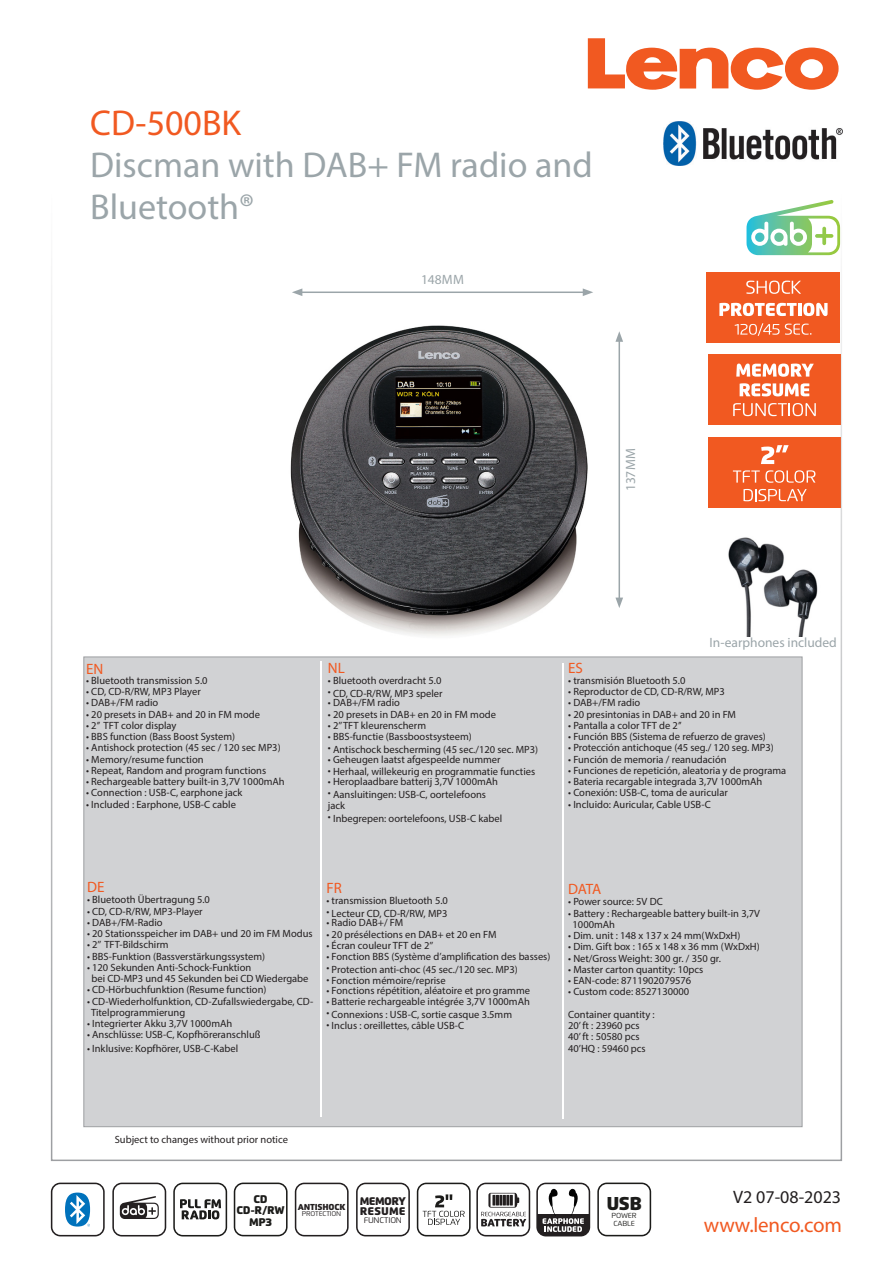
<style>
.page{position:relative;width:893px;height:1263px;background:#fff}
.page>*{position:absolute;margin:0;border:0;box-sizing:border-box;transform-origin:0 0}
.t1{font:36px "Myriad Pro";color:#9ba5a9}
.t2{font:36px "Myriad Pro";color:#f15921}
.t3{font:21px "Myriad Pro";letter-spacing:-.01em;color:#f15921}
.t4{font:900 18.6px "Flexo";color:#1c1c1a;scale:1.05 1}
.t5{font:18px "Myriad Pro";color:#231f20}
.t6{font:15px "Myriad Pro";color:#f15921}
.t7{font:13.5px "Myriad Pro";color:#9ba5a9}
.t8{font:900 11.1px/11.4px "Flexo";letter-spacing:-.025em;color:#1c1c1a;text-align:center;scale:1.05 1}
.t9{font:900 11.1px/10.1px "Flexo";letter-spacing:-.03em;color:#231f20;scale:1.05 1}
.t10{font:10.5px/11.2px "Myriad Pro";color:#231f20}
.t11{font:900 8.7px "Flexo";letter-spacing:-.025em;color:#231f20;scale:1.05 1}
.t12{font:8.25px "Flexo";letter-spacing:-.025em;color:#231f20;scale:1.05 1}
.t13{font:7.35px/8.2px "Flexo";letter-spacing:-.025em;color:#1c1c1a;scale:1.05 1}
.t14{font:6.9px "Flexo";letter-spacing:-.025em;color:#231f20;scale:1.05 1}
</style>
<div class="page">
<svg style="left:588px;top:38px;width:251px;height:52px"></svg>
<hr style="left:618px;top:339px;width:2px;height:261px;background:#9ba5a9">
<svg style="left:615px;top:331px;width:8px;height:11px"></svg>
<svg style="left:615px;top:598px;width:8px;height:10px"></svg>
<hr style="left:300px;top:291px;width:285px;height:2px;background:#9ba5a9">
<svg style="left:292px;top:288px;width:10px;height:8px"></svg>
<svg style="left:583px;top:288px;width:10px;height:8px"></svg>
<div style="left:84px;top:657px;width:718px;height:470px;background:#d1d2d4;border:1px solid #9d9fa2"></div>
<hr style="left:320px;top:661px;width:2px;height:456px;background:#fff">
<hr style="left:562px;top:663px;width:2px;height:455px;background:#fff">
<svg style="left:234px;top:1183px;width:54px;height:53px"></svg>
<svg style="left:295px;top:1183px;width:54px;height:53px"></svg>
<svg style="left:356px;top:1183px;width:54px;height:53px"></svg>
<svg style="left:417px;top:1183px;width:113px;height:53px"></svg>
<svg style="left:536px;top:1183px;width:54px;height:53px"></svg>
<svg style="left:597px;top:1183px;width:54px;height:53px"></svg>
<img style="left:290px;top:325px;width:298px;height:311px">
<svg style="left:746px;top:200px;width:93px;height:55px"></svg>
<svg style="left:112px;top:1182px;width:54px;height:54px"></svg>
<img style="left:728px;top:537px;width:90px;height:100px">
<div style="left:706px;top:272px;width:134px;height:70px;background:#f15921"></div>
<svg style="left:746px;top:281px;width:55px;height:13px"></svg>
<svg style="left:719px;top:303px;width:108px;height:13px"></svg>
<svg style="left:735px;top:323px;width:76px;height:13px"></svg>
<div style="left:708px;top:355px;width:132px;height:70px;background:#f15921"></div>
<svg style="left:736px;top:364px;width:78px;height:13px"></svg>
<svg style="left:740px;top:383px;width:69px;height:13px"></svg>
<svg style="left:733px;top:403px;width:83px;height:13px"></svg>
<svg style="left:173px;top:1183px;width:54px;height:53px"></svg>
<img style="left:663px;top:121px;width:179px;height:45px">
<div style="left:708px;top:438px;width:132px;height:70px;background:#f15921"></div>
<svg style="left:761px;top:445px;width:28px;height:19px"></svg>
<svg style="left:733px;top:470px;width:82px;height:13px"></svg>
<svg style="left:743px;top:489px;width:64px;height:12px"></svg>
<svg style="left:51px;top:1182px;width:54px;height:54px"></svg>
<p class="t2" style="left:90px;top:100px;width:152px">CD-500BK</p>
<p class="t1" style="left:90px;top:142px;width:504px">Discman with DAB+ FM radio and</p>
<p class="t1" style="left:90px;top:184px;width:166px">Bluetooth®</p>
<p class="t7" style="left:421px;top:271px;width:44px">148MM</p>
<p class="t7" style="left:622px;top:491px;width:44px;rotate:-90deg">137MM</p>
<p class="t6" style="left:86px;top:660px;width:19px">EN</p>
<p class="t10" style="left:86px;top:674px;width:123px">• Bluetooth transmission 5.0</p>
<p class="t10" style="left:86px;top:686px;width:116px">• CD, CD-R/RW, MP3 Player</p>
<p class="t10" style="left:86px;top:697px;width:74px">• DAB+/FM radio</p>
<p class="t10" style="left:86px;top:708px;width:175px">• 20 presets in DAB+ and 20 in FM mode</p>
<p class="t10" style="left:86px;top:719px;width:92px">• 2’’ TFT color display</p>
<p class="t10" style="left:86px;top:731px;width:151px">• BBS function (Bass Boost System)</p>
<p class="t10" style="left:86px;top:742px;width:196px">• Antishock protection (45 sec / 120 sec MP3)</p>
<p class="t10" style="left:86px;top:753px;width:119px">• Memory/resume function</p>
<p class="t10" style="left:86px;top:764px;width:182px">• Repeat, Random and program functions</p>
<p class="t10" style="left:86px;top:776px;width:200px">• Rechargeable battery built-in 3,7V 1000mAh</p>
<p class="t10" style="left:86px;top:787px;width:158px">• Connection : USB-C, earphone jack</p>
<p class="t10" style="left:86px;top:798px;width:151px">• Included : Earphone, USB-C cable</p>
<p class="t6" style="left:328px;top:658px;width:18px">NL</p>
<p class="t10" style="left:328px;top:674px;width:115px">• Bluetooth overdracht 5.0</p>
<p class="t10" style="left:328px;top:687px;width:116px">• CD, CD-R/RW, MP3 speler</p>
<p class="t10" style="left:328px;top:697px;width:74px">• DAB+/FM radio</p>
<p class="t10" style="left:328px;top:708px;width:170px">• 20 presets in DAB+ en 20 in FM mode</p>
<p class="t10" style="left:328px;top:719px;width:100px">• 2’’ TFT kleurenscherm</p>
<p class="t10" style="left:328px;top:731px;width:146px">• BBS-functie (Bassboostsysteem)</p>
<p class="t10" style="left:328px;top:743px;width:212px">• Antischock bescherming (45 sec./120 sec. MP3)</p>
<p class="t10" style="left:328px;top:753px;width:174px">• Geheugen laatst afgespeelde nummer</p>
<p class="t10" style="left:328px;top:766px;width:209px">• Herhaal, willekeurig en programmatie functies</p>
<p class="t10" style="left:328px;top:776px;width:172px">• Heroplaadbare batterij 3,7V 1000mAh</p>
<p class="t10" style="left:328px;top:788px;width:160px">• Aansluitingen: USB-C, oortelefoons jack</p>
<p class="t10" style="left:328px;top:812px;width:176px">• Inbegrepen: oortelefoons, USB-C kabel</p>
<p class="t7" style="left:710px;top:634px;width:129px">In-earphones included</p>
<p class="t6" style="left:568px;top:658px;width:16px">ES</p>
<p class="t10" style="left:568px;top:674px;width:119px">• transmisión Bluetooth 5.0</p>
<p class="t10" style="left:568px;top:686px;width:158px">• Reproductor de CD, CD-R/RW, MP3</p>
<p class="t10" style="left:568px;top:697px;width:74px">• DAB+/FM radio</p>
<p class="t10" style="left:568px;top:708px;width:169px">• 20 presintonias in DAB+ and 20 in FM</p>
<p class="t10" style="left:568px;top:719px;width:115px">• Pantalla a color TFT de 2’’</p>
<p class="t10" style="left:568px;top:731px;width:199px">• Función BBS (Sistema de refuerzo de graves)</p>
<p class="t10" style="left:568px;top:742px;width:207px">• Protección antichoque (45 seg./ 120 seg. MP3)</p>
<p class="t10" style="left:568px;top:753px;width:160px">• Función de memoria / reanudación</p>
<p class="t10" style="left:568px;top:764px;width:220px">• Funciones de repetición, aleatoria y de programa</p>
<p class="t10" style="left:568px;top:776px;width:196px">• Bateria recargable integrada 3,7V 1000mAh</p>
<p class="t10" style="left:568px;top:787px;width:161px">• Conexión: USB-C, toma de auricular</p>
<p class="t10" style="left:568px;top:798px;width:144px">• Incluido: Auricular, Cable USB-C</p>
<p class="t6" style="left:87px;top:878px;width:19px">DE</p>
<p class="t10" style="left:87px;top:894px;width:125px">• Bluetooth Übertragung 5.0</p>
<p class="t10" style="left:87px;top:905px;width:117px">• CD, CD-R/RW, MP3-Player</p>
<p class="t10" style="left:87px;top:916px;width:77px">• DAB+/FM-Radio</p>
<p class="t10" style="left:87px;top:928px;width:227px">• 20 Stationsspeicher im DAB+ und 20 im FM Modus</p>
<p class="t10" style="left:87px;top:939px;width:83px">• 2’’ TFT-Bildschirm</p>
<p class="t10" style="left:87px;top:950px;width:180px">• BBS-Funktion (Bassverstärkungssystem)</p>
<p class="t10" style="left:91px;top:961px;width:219px;text-indent:-4px">• 120 Sekunden Anti-Schock-Funktion<br>bei CD-MP3 und 45 Sekunden bei CD Wiedergabe</p>
<p class="t10" style="left:87px;top:984px;width:181px">• CD-Hörbuchfunktion (Resume function)</p>
<p class="t10" style="left:91px;top:995px;width:224px;text-indent:-4px">• CD-Wiederholfunktion, CD-Zufallswiedergabe, CD-<br>Titelprogrammierung</p>
<p class="t10" style="left:87px;top:1018px;width:147px">• Integrierter Akku 3,7V 1000mAh</p>
<p class="t10" style="left:87px;top:1029px;width:175px">• Anschlüsse: USB-C, Kopfhöreranschluß</p>
<p class="t10" style="left:87px;top:1042px;width:153px">• Inklusive: Kopfhörer, USB-C-Kabel</p>
<p class="t6" style="left:326px;top:878px;width:17px">FR</p>
<p class="t10" style="left:326px;top:894px;width:123px">• transmission Bluetooth 5.0</p>
<p class="t10" style="left:326px;top:907px;width:122px">• Lecteur CD, CD-R/RW, MP3</p>
<p class="t10" style="left:326px;top:917px;width:78px">• Radio DAB+/ FM</p>
<p class="t10" style="left:326px;top:928px;width:172px">• 20 présélections en DAB+ et 20 en FM</p>
<p class="t10" style="left:326px;top:939px;width:108px">• Écran couleur TFT de 2’’</p>
<p class="t10" style="left:326px;top:951px;width:225px">• Fonction BBS (Système d’amplification des basses)</p>
<p class="t10" style="left:326px;top:963px;width:193px">• Protection anti-choc (45 sec./120 sec. MP3)</p>
<p class="t10" style="left:326px;top:975px;width:121px">• Fonction mémoire/reprise</p>
<p class="t10" style="left:326px;top:984px;width:205px">• Fonctions répétition, aléatoire et pro gramme</p>
<p class="t10" style="left:326px;top:996px;width:205px">• Batterie rechargeable intégrée 3,7V 1000mAh</p>
<p class="t10" style="left:326px;top:1008px;width:187px">• Connexions : USB-C, sortie casque 3.5mm</p>
<p class="t10" style="left:326px;top:1020px;width:139px">• Inclus : oreillettes, câble USB-C</p>
<p class="t6" style="left:568px;top:880px;width:35px">DATA</p>
<p class="t10" style="left:568px;top:896px;width:96px">• Power source: 5V DC</p>
<p class="t10" style="left:568px;top:907px;width:193px">• Battery : Rechargeable battery built-in 3,7V</p>
<p class="t10" style="left:573px;top:918px;width:44px">1000mAh</p>
<p class="t10" style="left:568px;top:930px;width:174px">• Dim. unit : 148 x 137 x 24 mm(WxDxH)</p>
<p class="t10" style="left:568px;top:941px;width:193px">• Dim. Gift box : 165 x 148 x 36 mm (WxDxH)</p>
<p class="t10" style="left:568px;top:952px;width:154px">• Net/Gross Weight: 300 gr. / 350 gr.</p>
<p class="t10" style="left:568px;top:963px;width:137px">• Master carton quantity: 10pcs</p>
<p class="t10" style="left:568px;top:975px;width:125px">• EAN-code: 8711902079576</p>
<p class="t10" style="left:568px;top:986px;width:123px">• Custom code: 8527130000</p>
<p class="t10" style="left:568px;top:1008px;width:88px">Container quantity :</p>
<p class="t10" style="left:568px;top:1020px;width:73px">20’ ft : 23960 pcs</p>
<p class="t10" style="left:568px;top:1031px;width:73px">40’ ft : 50580 pcs</p>
<p class="t10" style="left:568px;top:1042px;width:79px">40’HQ : 59460 pcs</p>
<p class="t10" style="left:115px;top:1134px;width:175px">Subject to changes without prior notice</p>
<p class="t8" style="left:237px;top:1193px;width:47px">CD<br>CD-R/RW<br>MP3</p>
<p class="t11" style="left:298px;top:1201px;width:47px">ANTISHOCK</p>
<p class="t14" style="left:302px;top:1210px;width:39px">PROTECTION</p>
<p class="t9" style="left:360px;top:1196px;width:45px">MEMORY<br>RESUME</p>
<p class="t12" style="left:364px;top:1215px;width:38px">FUNCTION</p>
<p class="t4" style="left:606px;top:1191px;width:35px">USB</p>
<p class="t13" style="left:612px;top:1211px;width:25px">POWER<br>CABLE</p>
<p class="t5" style="left:733px;top:1185px;width:110px">V2 07-08-2023</p>
<p class="t3" style="left:704px;top:1212px;width:139px">www.lenco.com</p>
</div>
